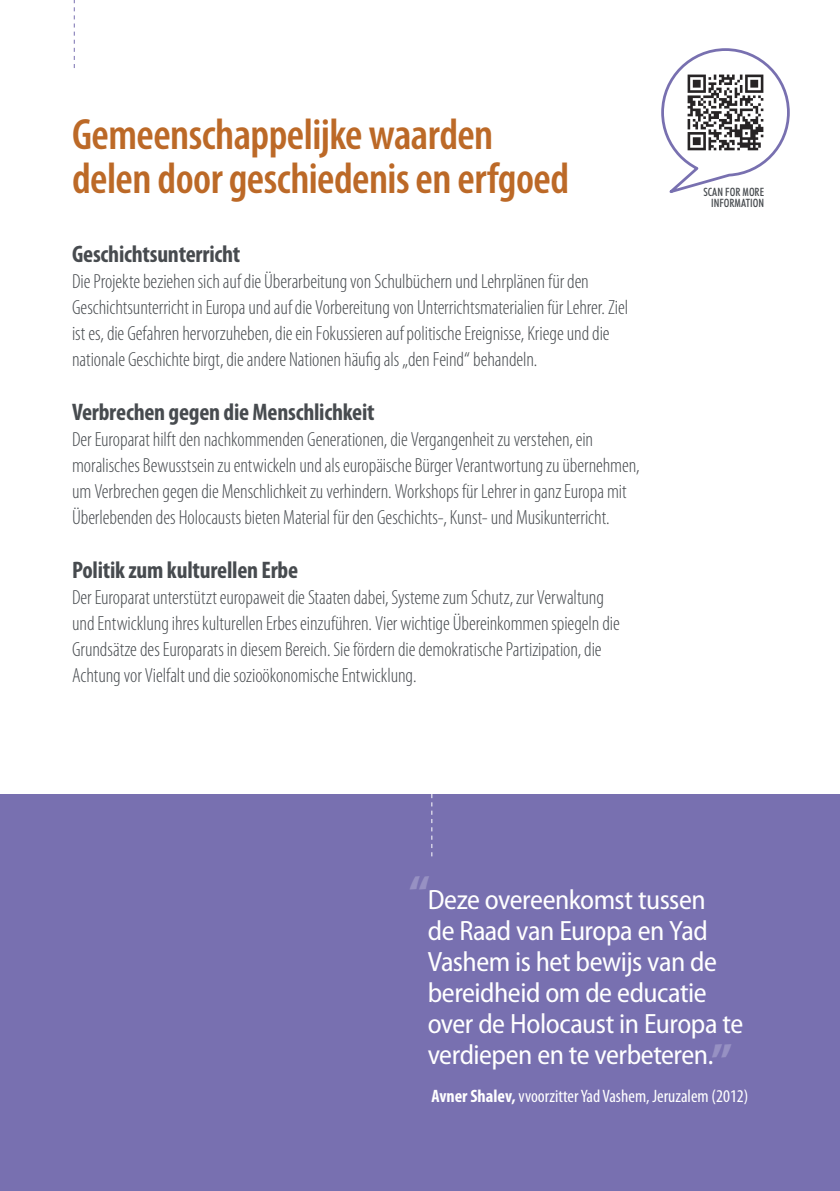
<style>
.page{position:relative;width:840px;height:1191px;background:#fff}
.page>*{position:absolute;margin:0;border:0;box-sizing:border-box;transform-origin:0 0}
.t1{font:600 condensed 44px/44px "Myriad Pro";letter-spacing:-.015em;color:#bc6927}
.t2{font:semi-condensed 28px/31px "Myriad Pro";letter-spacing:-.02em;color:#fff}
.t3{font:700 condensed 24px "Myriad Pro";letter-spacing:-.01em;color:#474b4f}
.t4{font:300 condensed 20.4px/26px "Myriad Pro";letter-spacing:-.005em;color:#474b4f}
.t5{font:condensed 18px "Myriad Pro";color:#fff}
.t6{font:500 condensed 11.6px/11.6px "Futura BT";color:#474b4f;text-align:right}
.s1{font-weight:700;font-stretch:normal;font-size:48px;color:#9791c3}
.s2{font-weight:700}
</style>
<div class="page">
<div style="left:0;top:794px;width:839px;height:397px;background:#7870b0"></div>
<svg style="left:74px;top:0;width:1px;height:68px"></svg>
<svg style="left:661px;top:48px;width:129px;height:145px"></svg>
<svg style="left:431px;top:794px;width:1px;height:62px"></svg>
<h1 class="t1" style="left:72px;top:116px;width:498px">Gemeenschappelijke waarden delen door geschiedenis en erfgoed</h1>
<p class="t3" style="left:72px;top:245px;width:170px">Geschichtsunterricht</p>
<p class="t4" style="left:72px;top:270px;width:557px">Die Projekte beziehen sich auf die Überarbeitung von Schulbüchern und Lehrplänen für den Geschichtsunterricht in Europa und auf die Vorbereitung von Unterrichtsmaterialien für Lehrer. Ziel ist es, die Gefahren hervorzuheben, die ein Fokussieren auf politische Ereignisse, Kriege und die nationale Geschichte birgt, die andere Nationen häufg als „den Feind“ behandeln.</p>
<p class="t3" style="left:72px;top:403px;width:304px">Verbrechen gegen die Menschlichkeit</p>
<p class="t4" style="left:72px;top:428px;width:568px">Der Europarat hilft den nachkommenden Generationen, die Vergangenheit zu verstehen, ein moralisches Bewusstsein zu entwickeln und als europäische Bürger Verantwortung zu übernehmen, um Verbrechen gegen die Menschlichkeit zu verhindern. Workshops für Lehrer in ganz Europa mit Überlebenden des Holocausts bieten Material für den Geschichts-, Kunst- und Musikunterricht.</p>
<p class="t3" style="left:72px;top:561px;width:227px">Politik zum kulturellen Erbe</p>
<p class="t4" style="left:72px;top:586px;width:549px">Der Europarat unterstützt europaweit die Staaten dabei, Systeme zum Schutz, zur Verwaltung und Entwicklung ihres kulturellen Erbes einzuführen. Vier wichtige Übereinkommen spiegeln die Grundsätze des Europarats in diesem Bereich. Sie fördern die demokratische Partizipation, die Achtung vor Vielfalt und die sozioökonomische Entwicklung.</p>
<p class="t6" style="left:703px;top:186px;width:62px">SCAN FOR MORE<br>INFORMATION</p>
<h2 class="t2" style="left:427px;top:886px;width:317px;text-indent:-19px"><span class="s1">“</span>Deze overeenkomst tussen<br>de Raad van Europa en Yad<br>Vashem is het bewijs van de bereidheid om de educatie over de Holocaust in Europa te verdiepen en te verbeteren.<span class="s1">”</span></h2>
<p class="t5" style="left:431px;top:1090px;width:318px"><span class="s2">Avner Shalev,</span> vvoorzitter Yad Vashem, Jeruzalem (2012)</p>
</div>
